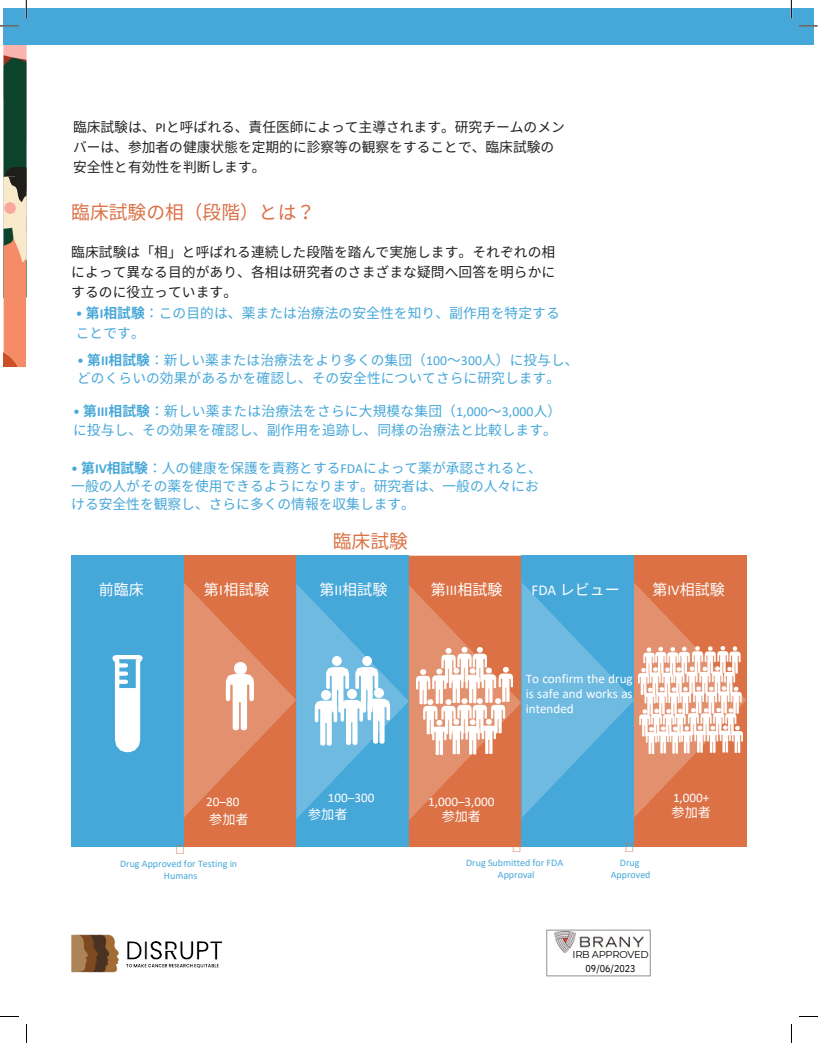
<style>
.page{position:relative;width:818px;height:1043px;background:#fff}
.page>*{position:absolute;margin:0;border:0;box-sizing:border-box;transform-origin:0 0}
.t1{font:18.75px "Noto Sans CJ Ksc";color:#db7145}
.t2{font:15px "Noto Sans CJ Ksc";color:#fff}
.t3{font:13.75px/18.8px "Noto Sans CJ Ksc";letter-spacing:.005em;color:#46a7d9}
.t4{font:13.75px/19.8px "Noto Sans CJ Ksc";color:#231f20}
.t5{font:13.12px/15px "Calibri";color:#fff}
.t6{font:13.12px "Noto Sans CJ Ksc";color:#fff}
.t7{font:10px "Calibri";color:#46a7d9}
.t8{font:10px/14px "Montserrat";letter-spacing:-.03em;color:#000;text-align:center}
.s1{font-family:"Calibri"}
.s2{font-weight:700}
.s3{font-family:"Calibri";font-weight:700}
.s4{font-family:"Noto Sans CJ Ksc"}
.s5{font-family:"IBM Plex Sans Cond"}
</style>
<div class="page">
<svg style="left:26px;top:1024px;width:1px;height:18px"></svg>
<svg style="left:0;top:1016px;width:19px;height:1px"></svg>
<img style="left:71px;top:934px;width:48px;height:39px">
<svg style="left:791px;top:1024px;width:1px;height:18px"></svg>
<svg style="left:799px;top:1016px;width:18px;height:1px"></svg>
<img style="left:126px;top:941px;width:95px;height:26px">
<img style="left:3px;top:39px;width:24px;height:265px">
<svg style="left:4px;top:238px;width:22px;height:129px;background:#f18f6c"></svg>
<svg style="left:4px;top:167px;width:22px;height:46px"></svg>
<img style="left:4px;top:352px;width:14px;height:14px">
<div style="left:71px;top:555px;width:113px;height:292px;background:#46a7d9"></div>
<div style="left:521px;top:555px;width:112px;height:292px;background:#46a7d9"></div>
<div style="left:633px;top:555px;width:113px;height:292px;background:#db7145"></div>
<svg style="left:521px;top:582px;width:225px;height:235px"></svg>
<svg style="left:112px;top:655px;width:31px;height:97px"></svg>
<div style="left:4px;top:8px;width:809px;height:37px;background:#46a7d9"></div>
<svg style="left:0;top:25px;width:19px;height:2px"></svg>
<svg style="left:798px;top:25px;width:19px;height:2px"></svg>
<svg style="left:26px;top:0;width:1px;height:19px"></svg>
<svg style="left:790px;top:0;width:2px;height:19px"></svg>
<img style="left:638px;top:646px;width:104px;height:107px">
<img style="left:546px;top:929px;width:105px;height:48px">
<img style="left:554px;top:931px;width:89px;height:21px">
<svg style="left:184px;top:555px;width:337px;height:293px;background:#b7978d"></svg>
<p class="t4" style="left:73px;top:116px;width:493px">臨床試験は、<span class="s1">PI</span>と呼ばれる、責任医師によって主導されます。研究チームのメンバーは、参加者の健康状態を定期的に診察等の観察をすることで、臨床試験の安全性と有効性を判断します。</p>
<h4 class="t1" style="left:71px;top:197px;width:236px">臨床試験の相（段階）とは？</h4>
<p class="t4" style="left:71px;top:241px;width:485px;text-align:justify">臨床試験は「相」と呼ばれる連続した段階を踏んで実施します。それぞれの相によって異なる目的があり、各相は研究者のさまざまな疑問へ回答を明らかにするのに役立っています。</p>
<p class="t3" style="left:76px;top:302px;width:485px;line-height:19.8px"><span class="s1">•</span> <span class="s2">第</span><span class="s3">I</span><span class="s2">相試験</span>： この目的は、薬または治療法の安全性を知り、副作用を特定することです。</p>
<p class="t3" style="left:77px;top:349px;width:503px"><span class="s1">•</span> <span class="s2">第</span><span class="s3">II</span><span class="s2">相試験</span>： 新しい薬または治療法をより多くの集団（<span class="s1">100</span>～<span class="s1">300</span>人）に投与し、どのくらいの効果があるかを確認し、その安全性についてさらに研究します。</p>
<p class="t3" style="left:73px;top:401px;width:489px"><span class="s1">•</span> <span class="s2">第</span><span class="s3">III</span><span class="s2">相試験</span>： 新しい薬または治療法をさらに大規模な集団（<span class="s1">1,000</span>～<span class="s1">3,000</span>人）に投与し、その効果を確認し、副作用を追跡し、同様の治療法と比較します。</p>
<p class="t3" style="left:71px;top:458px;width:472px;line-height:17.8px"><span class="s1">•</span> <span class="s2">第</span><span class="s3">IV</span><span class="s2">相試験</span>： 人の健康を保護を責務とする<span class="s1">FDA</span>によって薬が承認されると、一般の人がその薬を使用できるようになります。研究者は、一般の人々における安全性を観察し、さらに多くの情報を収集します。</p>
<p class="t1" style="left:333px;top:526px;width:75px">臨床試験</p>
<p class="t2" style="left:99px;top:577px;width:45px">前臨床</p>
<h3 class="t2" style="left:204px;top:577px;width:66px">第<span class="s1">I</span>相試験</h3>
<h2 class="t2" style="left:319px;top:577px;width:68px">第<span class="s1">II</span>相試験</h2>
<h2 class="t2" style="left:431px;top:578px;width:72px">第<span class="s1">III</span>相試験</h2>
<h2 class="t2" style="left:531px;top:577px;width:90px"><span class="s1">FDA</span> レビュー</h2>
<h2 class="t2" style="left:652px;top:577px;width:73px">第<span class="s1">IV</span>相試験</h2>
<p class="t5" style="left:525px;top:672px;width:108px;text-align:justify">To confirm the drug is safe and works as intended</p>
<h2 class="t5" style="left:206px;top:793px;width:44px;line-height:17.8px">20–80<span class="s4">参加者</span></h2>
<p class="t5" style="left:328px;top:791px;width:48px">100–300</p>
<p class="t6" style="left:308px;top:803px;width:41px">参加者</p>
<p class="t5" style="left:428px;top:794px;width:68px;text-align:center">1,000–3,000<span class="s4">参加者</span></p>
<p class="t5" style="left:671px;top:791px;width:41px">1,000+<span class="s4">参加者</span></p>
<h4 class="t7" style="left:120px;top:859px;width:119px">Drug Approved for Testing in</h4>
<h4 class="t7" style="left:164px;top:871px;width:35px">Humans</h4>
<p class="t7" style="left:466px;top:858px;width:98px">Drug Submitted for FDA</p>
<p class="t7" style="left:498px;top:870px;width:38px">Approval</p>
<p class="t7" style="left:620px;top:858px;width:21px">Drug</p>
<p class="t7" style="left:610px;top:870px;width:41px">Approved</p>
<p class="t8" style="left:572px;top:947px;width:78px">IRB APPROVED<br><span class="s5">09/06/2023</span></p>
</div>
